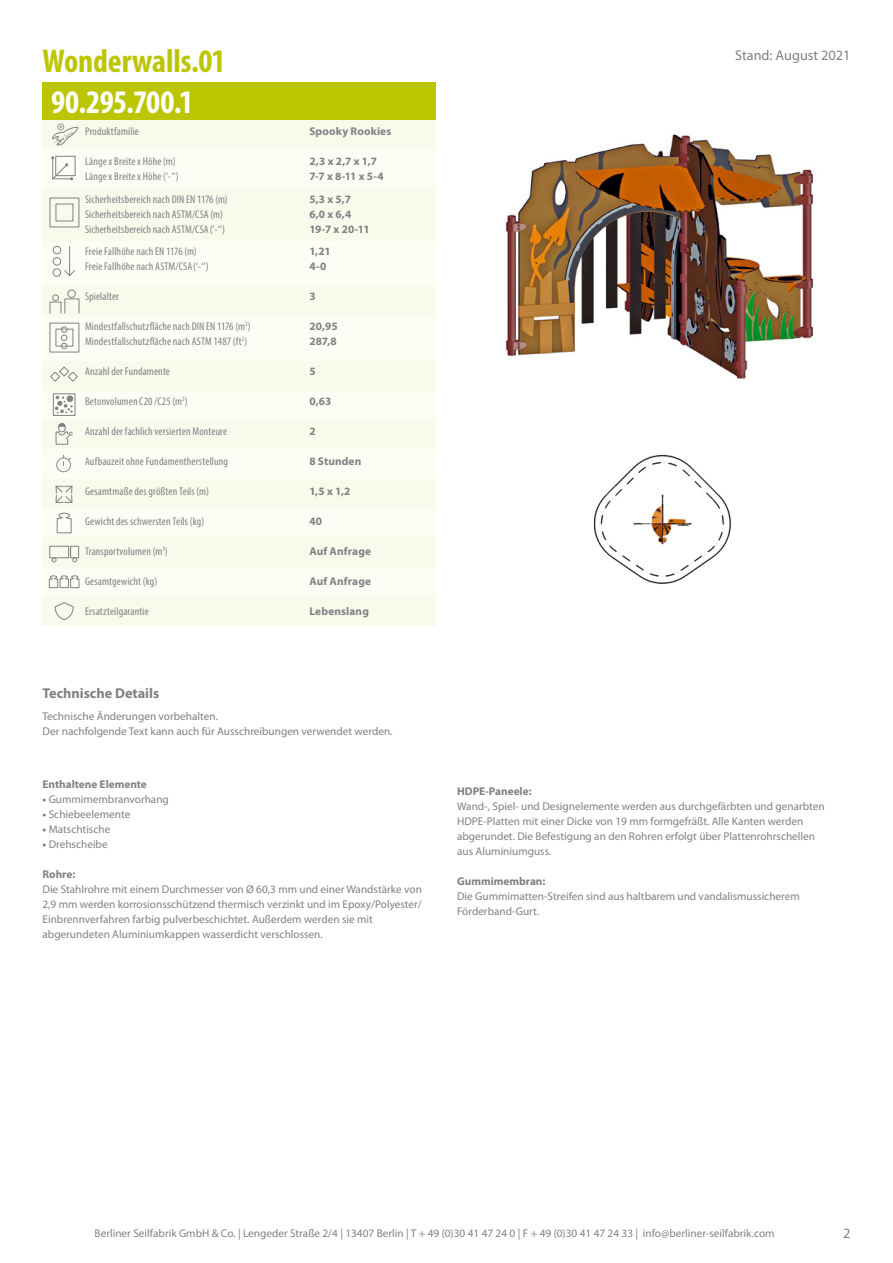
<style>
.page{position:relative;width:893px;height:1263px;background:#fff}
.page>*{position:absolute;margin:0;border:0;box-sizing:border-box;transform-origin:0 0}
.t1{font:700 condensed 33px "Myriad Pro";letter-spacing:-.005em;color:#bcc600}
.t2{font:700 condensed 33px "Myriad Pro";letter-spacing:-.02em;color:#fff}
.t3{font:14.25px "Myriad Pro";color:#818084}
.t4{font:700 14.25px "Myriad Pro";color:#818084}
.t5{font:11.25px/15px "Myriad Pro";color:#818084}
.t6{font:condensed 11.25px/15px "Myriad Pro";letter-spacing:.015em;color:#818084}
.t7{font:700 11.25px/15px "Myriad Pro";letter-spacing:.005em;color:#818084}
.s1{font-weight:700}
</style>
<div class="page">
<img style="left:505px;top:134px;width:309px;height:245px">
<img style="left:593px;top:454px;width:138px;height:130px">
<div style="left:43px;top:120px;width:393px;height:32px;background:#f9faec"></div>
<div style="left:43px;top:82px;width:393px;height:38px;background:#bcc600"></div>
<div style="left:43px;top:149px;width:393px;height:476px;background:#fdfdf6"></div>
<div style="left:43px;top:286px;width:393px;height:30px;background:#f9faec"></div>
<div style="left:43px;top:188px;width:393px;height:53px;background:#f9faec"></div>
<div style="left:43px;top:361px;width:393px;height:29px;background:#f9faec"></div>
<div style="left:43px;top:420px;width:393px;height:29px;background:#f9faec"></div>
<div style="left:43px;top:479px;width:393px;height:29px;background:#f9faec"></div>
<div style="left:43px;top:538px;width:393px;height:29px;background:#f9faec"></div>
<div style="left:43px;top:596px;width:393px;height:29px;background:#f9faec"></div>
<svg style="left:51px;top:156px;width:22px;height:24px"></svg>
<div style="left:50px;top:198px;width:29px;height:29px;border:1px solid #818084"></div>
<div style="left:56px;top:204px;width:17px;height:17px;border:1px solid #818084"></div>
<hr style="left:69px;top:246px;width:1px;height:30px;background:#818084">
<svg style="left:64px;top:269px;width:11px;height:8px"></svg>
<div style="left:53px;top:268px;width:8px;height:9px;border:1px solid #818084;border-radius:50%"></div>
<div style="left:53px;top:257px;width:8px;height:8px;border:1px solid #818084;border-radius:50%"></div>
<div style="left:53px;top:246px;width:8px;height:8px;border:1px solid #818084;border-radius:50%"></div>
<div style="left:50px;top:323px;width:29px;height:29px;border:1px solid #818084"></div>
<div style="left:56px;top:329px;width:17px;height:17px;border:1px solid #818084"></div>
<svg style="left:61px;top:335px;width:6px;height:14px"></svg>
<div style="left:61px;top:326px;width:6px;height:7px;border:1px solid #818084;border-radius:50%"></div>
<div style="left:52px;top:294px;width:7px;height:7px;border:1px solid #818084;border-radius:50%"></div>
<div style="left:50px;top:302px;width:11px;height:11px;border:1px solid #818084"></div>
<div style="left:64px;top:298px;width:15px;height:15px;border:1px solid #818084"></div>
<div style="left:67px;top:290px;width:9px;height:8px;border:1px solid #818084;border-radius:50%"></div>
<svg style="left:52px;top:123px;width:27px;height:23px"></svg>
<div style="left:53px;top:393px;width:22px;height:23px;border:1px solid #818084"></div>
<div style="left:67px;top:395px;width:6px;height:7px;border:4px solid #818084;border-radius:50%"></div>
<svg style="left:55px;top:396px;width:18px;height:17px"></svg>
<svg style="left:56px;top:455px;width:15px;height:17px"></svg>
<svg style="left:50px;top:366px;width:28px;height:16px"></svg>
<svg style="left:55px;top:485px;width:18px;height:18px"></svg>
<div style="left:49px;top:546px;width:20px;height:12px;border:1px solid #818084"></div>
<div style="left:70px;top:546px;width:9px;height:12px;border:1px solid #818084"></div>
<svg style="left:52px;top:558px;width:4px;height:4px"></svg>
<svg style="left:72px;top:558px;width:5px;height:4px"></svg>
<svg style="left:54px;top:602px;width:20px;height:18px"></svg>
<svg style="left:56px;top:512px;width:16px;height:22px"></svg>
<svg style="left:49px;top:575px;width:31px;height:13px"></svg>
<svg style="left:55px;top:423px;width:18px;height:22px"></svg>
<h1 class="t1" style="left:43px;top:40px;width:185px">Wonderwalls.01</h1>
<h1 class="t2" style="left:51px;top:81px;width:144px">90.295.700.1</h1>
<p class="t6" style="left:85px;top:124px;width:55px">Produktfamilie</p>
<p class="t6" style="left:85px;top:154px;width:95px">Länge x Breite x Höhe (m)<br>Länge x Breite x Höhe (‘-‘‘)</p>
<p class="t6" style="left:85px;top:191px;width:144px">Sicherheitsbereich nach DIN EN 1176 (m)<br>Sicherheitsbereich nach ASTM/CSA (m)<br>Sicherheitsbereich nach ASTM/CSA(‘-‘‘)</p>
<p class="t6" style="left:85px;top:244px;width:125px">Freie Fallhöhe nach EN 1176 (m)<br>Freie Fallhöhe nach ASTM/CSA(‘-‘‘)</p>
<p class="t6" style="left:85px;top:289px;width:36px">Spielalter</p>
<p class="t6" style="left:85px;top:319px;width:167px">Mindestfallschutzfläche nach DIN EN 1176 (m<sup>2</sup>)<br>Mindestfallschutzfläche nach ASTM 1487 (ft<sup>2</sup>)</p>
<p class="t6" style="left:85px;top:364px;width:87px">Anzahl der Fundamente</p>
<p class="t6" style="left:85px;top:394px;width:104px">Betonvolumen C20 /C25 (m<sup>3</sup>)</p>
<p class="t6" style="left:85px;top:424px;width:144px">Anzahl der fachlich versierten Monteure</p>
<p class="t6" style="left:85px;top:454px;width:144px">Aufbauzeit ohne Fundamentherstellung</p>
<p class="t6" style="left:85px;top:484px;width:125px">Gesamtmaße des größten Teils (m)</p>
<p class="t6" style="left:85px;top:514px;width:121px">Gewicht des schwersten Teils (kg)</p>
<p class="t6" style="left:85px;top:544px;width:84px">Transportvolumen (m<sup>3</sup>)</p>
<p class="t6" style="left:85px;top:574px;width:74px">Gesamtgewicht (kg)</p>
<p class="t6" style="left:85px;top:604px;width:65px">Ersatzteilgarantie</p>
<p class="t7" style="left:309px;top:123px;width:83px">Spooky Rookies</p>
<p class="t7" style="left:309px;top:153px;width:76px">2,3 x 2,7 x 1,7<br>7-7 x 8-11 x 5-4</p>
<p class="t7" style="left:309px;top:191px;width:62px">5,3 x 5,7<br>6,0 x 6,4<br>19-7 x 20-11</p>
<p class="t7" style="left:309px;top:243px;width:23px">1,21<br>4-0</p>
<p class="t7" style="left:309px;top:288px;width:8px">3</p>
<p class="t7" style="left:309px;top:318px;width:30px">20,95<br>287,8</p>
<p class="t7" style="left:309px;top:363px;width:8px">5</p>
<p class="t7" style="left:309px;top:393px;width:23px">0,63</p>
<p class="t7" style="left:309px;top:423px;width:8px">2</p>
<p class="t7" style="left:309px;top:453px;width:54px">8 Stunden</p>
<p class="t7" style="left:309px;top:483px;width:43px">1,5 x 1,2</p>
<p class="t7" style="left:309px;top:513px;width:14px">40</p>
<p class="t7" style="left:309px;top:543px;width:63px">Auf Anfrage</p>
<p class="t7" style="left:309px;top:573px;width:63px">Auf Anfrage</p>
<p class="t7" style="left:309px;top:603px;width:61px">Lebenslang</p>
<p class="t4" style="left:43px;top:683px;width:118px">Technische Details</p>
<p class="t5" style="left:43px;top:709px;width:352px">Technische Änderungen vorbehalten.<br>Der nachfolgende Text kann auch für Ausschreibungen verwendet werden.</p>
<p class="t7" style="left:43px;top:776px;width:106px">Enthaltene Elemente</p>
<p class="t5" style="left:43px;top:791px;width:128px"><span class="s1">•</span> Gummimembranvorhang</p>
<p class="t5" style="left:43px;top:806px;width:89px"><span class="s1">•</span> Schiebeelemente</p>
<p class="t5" style="left:43px;top:821px;width:69px"><span class="s1">•</span> Matschtische</p>
<p class="t5" style="left:43px;top:836px;width:67px"><span class="s1">•</span> Drehscheibe</p>
<p class="t7" style="left:43px;top:866px;width:34px">Rohre:</p>
<p class="t5" style="left:43px;top:881px;width:381px">Die Stahlrohre mit einem Durchmesser von Ø 60,3 mm und einer Wandstärke von 2,9 mm werden korrosionsschützend thermisch verzinkt und im Epoxy/Polyester/ Einbrennverfahren farbig pulverbeschichtet. Außerdem werden sie mit abgerundeten Aluminiumkappen wasserdicht verschlossen.</p>
<p class="t3" style="left:735px;top:46px;width:117px">Stand: August 2021</p>
<p class="t7" style="left:457px;top:783px;width:76px">HDPE-Paneele:</p>
<p class="t5" style="left:457px;top:799px;width:369px">Wand-, Spiel- und Designelemente werden aus durchgefärbten und genarbten HDPE-Platten mit einer Dicke von 19 mm formgefräßt. Alle Kanten werden abgerundet. Die Befestigung an den Rohren erfolgt über Plattenrohrschellen aus Aluminiumguss.</p>
<p class="t7" style="left:457px;top:873px;width:90px">Gummimembran:</p>
<p class="t5" style="left:457px;top:889px;width:344px">Die Gummimatten-Streifen sind aus haltbarem und vandalismussicherem<br>Förderband-Gurt.</p>
<p class="t5" style="left:95px;top:1226px;width:681px">Berliner Seilfabrik GmbH &amp; Co. | Lengeder Straße 2/4 | 13407 Berlin | T + 49 (0)30 41 47 24 0 | F + 49 (0)30 41 47 24 33 | info@berliner-seilfabrik.com</p>
<p class="t3" style="left:843px;top:1224px;width:9px">2</p>
</div>
